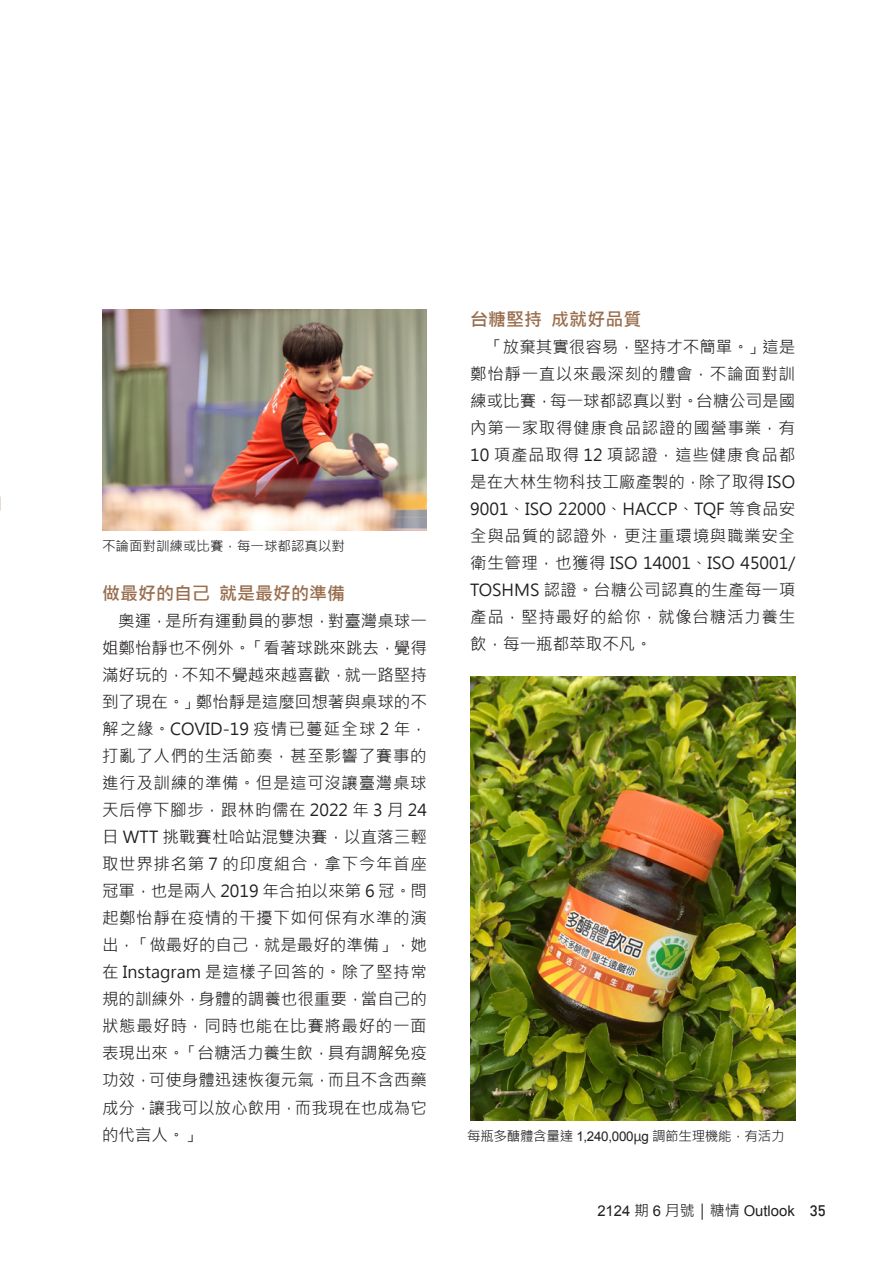
<style>
.page{position:relative;width:893px;height:1263px;background:#fff}
.page>*{position:absolute;margin:0;border:0;box-sizing:border-box;transform-origin:0 0}
.t1{font:700 18px "Microsoft Jheng Hei";color:#996e4e}
.內文{font:16.5px/27px "Microsoft Jheng Hei";color:#231f20;text-align:justify}
.t2{font:14.85px "Arial";color:#231f20}
.t3{font:13.5px "Microsoft Jheng Hei";letter-spacing:-.02em;color:#231f20}
.t4{font:13.5px "Microsoft Jheng Hei";color:#231f20}
.s1{font-family:"Arial";font-size:13.35px}
.s2{font-family:"Microsoft Jheng Hei";font-size:15px}
.s3{font-family:"DIN";font-weight:500;font-size:15px}
</style>
<div class="page">
<img style="left:102px;top:310px;width:325px;height:221px">
<img style="left:470px;top:676px;width:325px;height:444px">
<p class="t4" style="left:102px;top:538px;width:244px">不論面對訓練或比賽，每一球都認真以對</p>
<p class="t1" style="left:102px;top:582px;width:244px">做最好的自己 就是最好的準備</p>
<p class="內文" style="left:102px;top:608px;width:326px;text-indent:16px">奧運，是所有運動員的夢想，對臺灣桌球一姐鄭怡靜也不例外。「看著球跳來跳去，覺得滿好玩的，不知不覺越來越喜歡，就一路堅持到了現在。」鄭怡靜是這麼回想著與桌球的不解之緣。COVID-19 疫情已蔓延全球 2 年，打亂了人們的生活節奏，甚至影響了賽事的進行及訓練的準備。但是這可沒讓臺灣桌球天后停下腳步，跟林昀儒在 2022 年 3 月 24日 WTT 挑戰賽杜哈站混雙決賽，以直落三輕取世界排名第 7 的印度組合，拿下今年首座冠軍，也是兩人 2019 年合拍以來第 6 冠。問起鄭怡靜在疫情的干擾下如何保有水準的演出，「做最好的自己，就是最好的準備」，她在 Instagram 是這樣子回答的。除了堅持常規的訓練外，身體的調養也很重要，當自己的狀態最好時，同時也能在比賽將最好的一面表現出來。「台糖活力養生飲，具有調解免疫功效，可使身體迅速恢復元氣，而且不含西藥成分，讓我可以放心飲用，而我現在也成為它的代言人。」</p>
<p class="t1" style="left:470px;top:308px;width:172px">台糖堅持 成就好品質</p>
<p class="內文" style="left:470px;top:333px;width:326px;text-indent:16px">「放棄其實很容易，堅持才不簡單。」這是鄭怡靜一直以來最深刻的體會，不論面對訓練或比賽，每一球都認真以對。台糖公司是國內第一家取得健康食品認證的國營事業，有10 項產品取得 12 項認證，這些健康食品都是在大林生物科技工廠產製的，除了取得 ISO 9001、ISO 22000、HACCP、TQF 等食品安全與品質的認證外，更注重環境與職業安全衛生管理，也獲得 ISO 14001、ISO 45001/ TOSHMS 認證。台糖公司認真的生產每一項產品，堅持最好的給你，就像台糖活力養生飲，每一瓶都萃取不凡。</p>
<p class="t3" style="left:467px;top:1127px;width:319px">每瓶多醣體含量達 <span class="s1">1,240,000</span>μ<span class="s1">g</span> 調節生理機能，有活力</p>
<p class="t2" style="left:597px;top:1201px;width:230px">2124 <span class="s2">期</span> 6 <span class="s2">月號｜糖情</span> Outlook <span class="s3">35</span></p>
</div>
